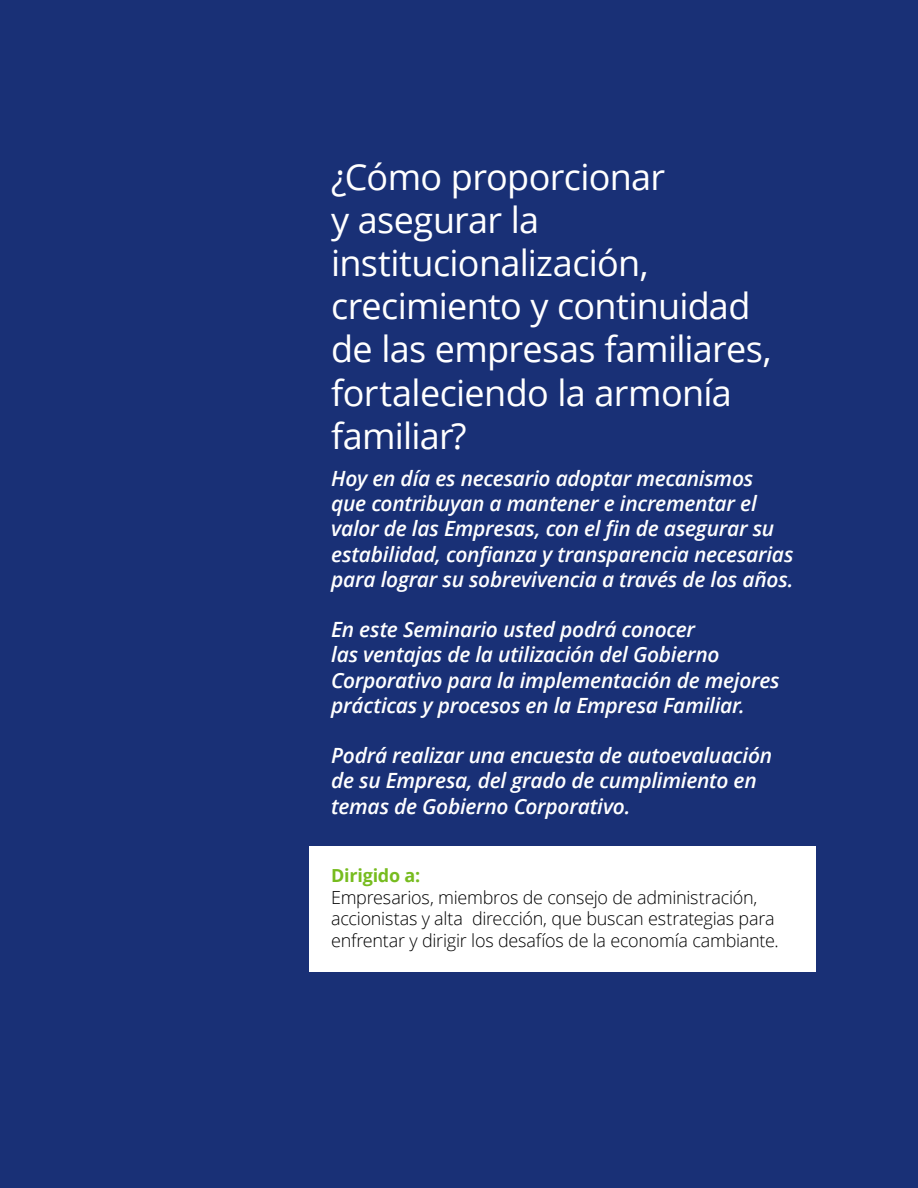
<style>
.page{position:relative;width:918px;height:1188px;background:#193076}
.page>*{position:absolute;margin:0;border:0;box-sizing:border-box;transform-origin:0 0}
.t1{font:36px/43.2px "Open Sans";letter-spacing:-.02em;color:#fff}
.t2{font:italic 600 21px/25.2px "Open Sans";letter-spacing:-.015em;color:#fff}
.t3{font:300 18px/21.6px "Open Sans";letter-spacing:-.015em;color:#000}
.t4{font:700 18px "Open Sans";letter-spacing:-.015em;color:#77bc1f}
</style>
<div class="page">
<div style="left:310px;top:846px;width:506px;height:126px;background:#fff"></div>
<h1 class="t1" style="left:331px;top:154px;width:442px">¿Cómo proporcionar<br>y asegurar la institucionalización, crecimiento y continuidad de las empresas familiares, fortaleciendo la armonía familiar?</h1>
<p class="t2" style="left:331px;top:465px;width:464px">Hoy en día es necesario adoptar mecanismos que contribuyan a mantener e incrementar el valor de las Empresas, con el fin de asegurar su estabilidad, confianza y transparencia necesarias para lograr su sobrevivencia a través de los años.</p>
<p class="t2" style="left:331px;top:617px;width:450px">En este Seminario usted podrá conocer<br>las ventajas de la utilización del Gobierno Corporativo para la implementación de mejores prácticas y procesos en la Empresa Familiar.</p>
<p class="t2" style="left:331px;top:743px;width:442px">Podrá realizar una encuesta de autoevaluación de su Empresa, del grado de cumplimiento en temas de Gobierno Corporativo.</p>
<p class="t4" style="left:331px;top:863px;width:91px">Dirigido a:</p>
<p class="t3" style="left:331px;top:886px;width:449px">Empresarios, miembros de consejo de administración, accionistas y alta dirección, que buscan estrategias para enfrentar y dirigir los desafíos de la economía cambiante.</p>
</div>
